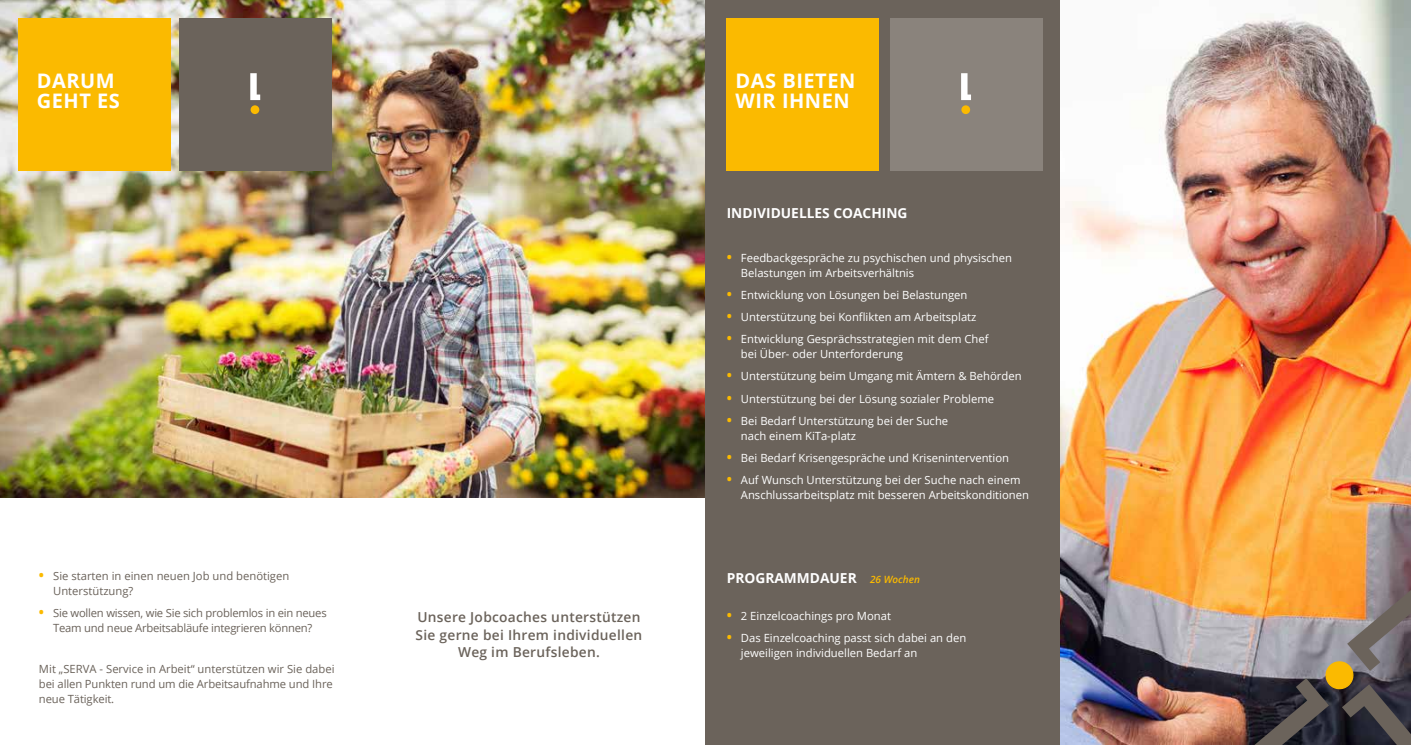
<style>
.page{position:relative;width:1411px;height:745px;background:#fff}
.page>*{position:absolute;margin:0;border:0;box-sizing:border-box;transform-origin:0 0}
.t1{font:700 20px/20px "Open Sans";letter-spacing:.025em;color:#fff}
.t2{font:600 13.75px/17.5px "Open Sans";letter-spacing:.02em;color:#6b635b;text-align:center}
.t3{font:700 13.75px "Open Sans";color:#fff}
.t4{font:11.25px/15px "Open Sans";color:#fff}
.t5{font:11.25px/15px "Open Sans";letter-spacing:-.01em;color:#6b635b}
.s1{font-weight:700;font-size:13.75px;color:#fbba00}
.s2{font-weight:600;font-style:italic;font-size:10px;color:#fbba00}
</style>
<div class="page">
<img style="left:0;top:0;width:705px;height:497px">
<div style="left:705px;top:0;width:354px;height:744px;background:#6b635b"></div>
<div style="left:18px;top:18px;width:152px;height:152px;background:#fbba00"></div>
<div style="left:726px;top:18px;width:153px;height:152px;background:#fbba00"></div>
<div style="left:889px;top:18px;width:153px;height:152px;background:#8a837c"></div>
<div style="left:179px;top:18px;width:153px;height:152px;background:#6b635b"></div>
<svg style="left:961px;top:73px;width:10px;height:27px"></svg>
<div style="left:961px;top:105px;width:9px;height:9px;background:#fbba00;border-radius:50%"></div>
<svg style="left:250px;top:73px;width:10px;height:27px"></svg>
<div style="left:250px;top:105px;width:9px;height:9px;background:#fbba00;border-radius:50%"></div>
<img style="left:1059px;top:1px;width:351px;height:742px">
<svg style="left:1254px;top:589px;width:156px;height:155px;background:#7d6c5d"></svg>
<h1 class="t1" style="left:37px;top:70px;width:84px">DARUM<br>GEHT ES</h1>
<p class="t5" style="left:53px;top:567px;width:238px;text-indent:-14px"><span class="s1">•</span> Sie starten in einen neuen Job und benötigen<br>Unterstützung?</p>
<p class="t5" style="left:39px;top:604px;width:289px;text-align:center"><span class="s1">•</span> Sie wollen wissen, wie Sie sich problemlos in ein neues<br>Team und neue Arbeitsabläufe integrieren können?</p>
<p class="t5" style="left:39px;top:660px;width:297px">Mit „SERVA - Service in Arbeit“ unterstützen wir Sie dabei bei allen Punkten rund um die Arbeitsaufnahme und Ihre neue Tätigkeit.</p>
<p class="t2" style="left:415px;top:607px;width:228px">Unsere Jobcoaches unterstützen<br>Sie gerne bei Ihrem individuellen<br>Weg im Berufsleben.</p>
<h1 class="t1" style="left:735px;top:70px;width:121px">DAS BIETEN<br>WIR IHNEN</h1>
<p class="t3" style="left:726px;top:203px;width:182px">INDIVIDUELLES COACHING</p>
<p class="t4" style="left:741px;top:250px;width:272px;text-indent:-14px"><span class="s1">•</span> Feedbackgespräche zu psychischen und physischen<br>Belastungen im Arbeitsverhältnis</p>
<p class="t4" style="left:726px;top:287px;width:242px"><span class="s1">•</span> Entwicklung von Lösungen bei Belastungen</p>
<p class="t4" style="left:726px;top:309px;width:251px"><span class="s1">•</span> Unterstützung bei Konflikten am Arbeitsplatz</p>
<p class="t4" style="left:741px;top:331px;width:249px;text-indent:-14px"><span class="s1">•</span> Entwicklung Gesprächsstrategien mit dem Chef bei Über- oder Unterforderung</p>
<p class="t4" style="left:726px;top:368px;width:296px"><span class="s1">•</span> Unterstützung beim Umgang mit Ämtern &amp; Behörden</p>
<p class="t4" style="left:726px;top:390px;width:269px"><span class="s1">•</span> Unterstützung bei der Lösung sozialer Probleme</p>
<p class="t4" style="left:741px;top:412px;width:209px;text-indent:-14px"><span class="s1">•</span> Bei Bedarf Unterstützung bei der Suche nach einem KiTa-platz</p>
<p class="t4" style="left:726px;top:449px;width:284px"><span class="s1">•</span> Bei Bedarf Krisengespräche und Krisenintervention</p>
<p class="t4" style="left:741px;top:471px;width:289px;text-indent:-14px"><span class="s1">•</span> Auf Wunsch Unterstützung bei der Suche nach einem<br>Anschlussarbeitsplatz mit besseren Arbeitskonditionen</p>
<p class="t3" style="left:726px;top:567px;width:195px">PROGRAMMDAUER <span class="s2">26 Wochen</span></p>
<p class="t4" style="left:726px;top:607px;width:166px"><span class="s1">•</span> 2 Einzelcoachings pro Monat</p>
<p class="t4" style="left:741px;top:629px;width:227px;text-indent:-14px"><span class="s1">•</span> Das Einzelcoaching passt sich dabei an den jeweiligen individuellen Bedarf an</p>
</div>
